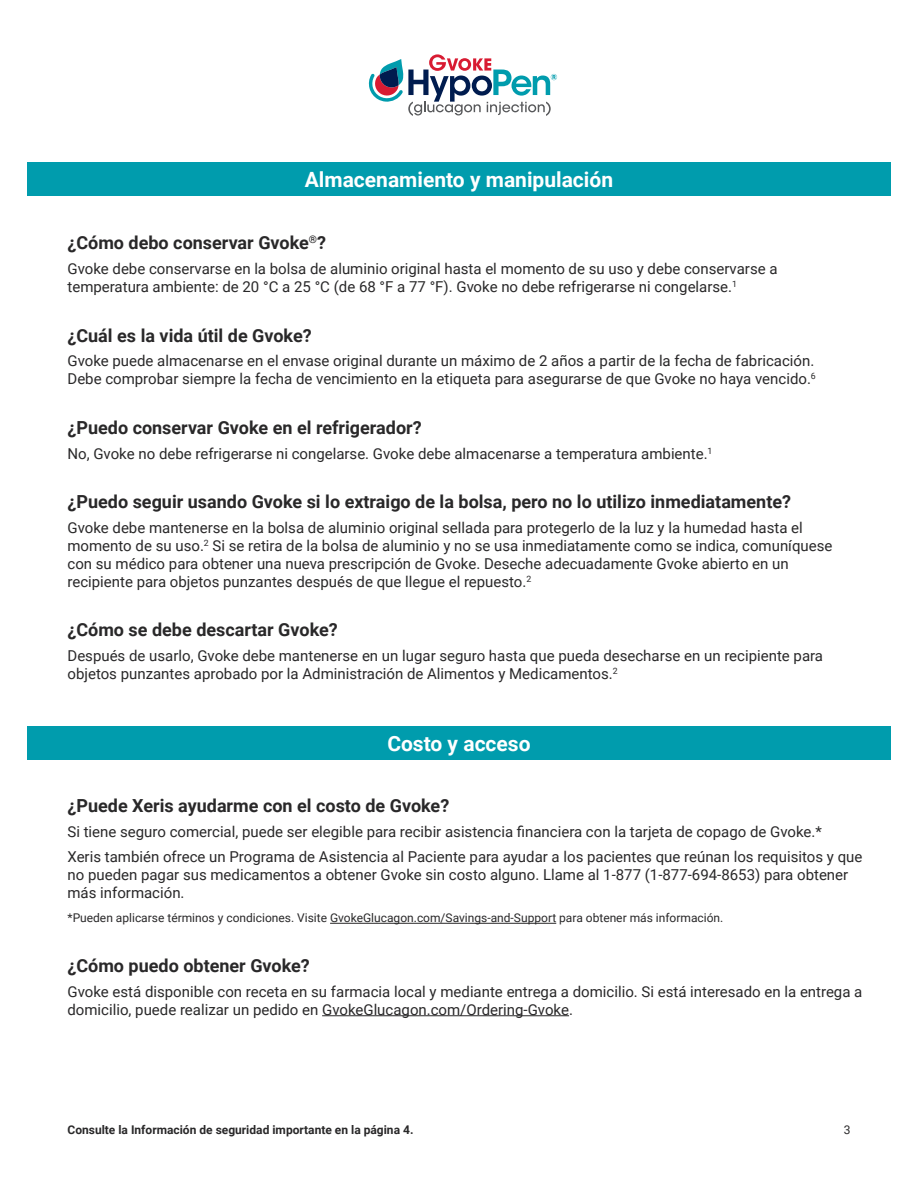
<style>
.page{position:relative;width:918px;height:1188px;background:#fff}
.page>*{position:absolute;margin:0;border:0;box-sizing:border-box;transform-origin:0 0}
.t1{font:700 21px "Roboto";color:#fff}
.t2{font:700 18px "Roboto";color:#292829}
.t3{font:15px/18px "Roboto";color:#292829}
.t4{font:12px "Roboto";color:#292829}
.t5{font:700 12px "Roboto";color:#292829}
</style>
<div class="page">
<svg style="left:368px;top:54px;width:189px;height:62px"></svg>
<div style="left:27px;top:726px;width:864px;height:34px;background:#009cad"></div>
<hr style="left:330px;top:923px;width:226px;height:1px;background:#292829">
<hr style="left:322px;top:1015px;width:247px;height:1px;background:#292829">
<div style="left:27px;top:162px;width:864px;height:34px;background:#009cad"></div>
<h1 class="t1" style="left:305px;top:165px;width:310px">Almacenamiento y manipulación</h1>
<p class="t2" style="left:68px;top:230px;width:260px">¿Cómo debo conservar Gvoke<sup>®</sup>?</p>
<p class="t3" style="left:68px;top:259px;width:712px">Gvoke debe conservarse en la bolsa de aluminio original hasta el momento de su uso y debe conservarse a temperatura ambiente: de 20 °C a 25 °C (de 68 °F a 77 °F). Gvoke no debe refrigerarse ni congelarse.<sup>1</sup></p>
<p class="t2" style="left:68px;top:323px;width:246px">¿Cuál es la vida útil de Gvoke?</p>
<p class="t3" style="left:68px;top:352px;width:750px">Gvoke puede almacenarse en el envase original durante un máximo de 2 años a partir de la fecha de fabricación.<br>Debe comprobar siempre la fecha de vencimiento en la etiqueta para asegurarse de que Gvoke no haya vencido.<sup>6</sup></p>
<p class="t2" style="left:68px;top:415px;width:356px">¿Puedo conservar Gvoke en el refrigerador?</p>
<p class="t3" style="left:68px;top:444px;width:647px">No, Gvoke no debe refrigerarse ni congelarse. Gvoke debe almacenarse a temperatura ambiente.<sup>1</sup></p>
<p class="t2" style="left:68px;top:489px;width:725px">¿Puedo seguir usando Gvoke si lo extraigo de la bolsa, pero no lo utilizo inmediatamente?</p>
<p class="t3" style="left:68px;top:518px;width:766px">Gvoke debe mantenerse en la bolsa de aluminio original sellada para protegerlo de la luz y la humedad hasta el momento de su uso.<sup>2</sup> Si se retira de la bolsa de aluminio y no se usa inmediatamente como se indica, comuníquese con su médico para obtener una nueva prescripción de Gvoke. Deseche adecuadamente Gvoke abierto en un recipiente para objetos punzantes después de que llegue el repuesto.<sup>2</sup></p>
<p class="t2" style="left:68px;top:617px;width:272px">¿Cómo se debe descartar Gvoke?</p>
<p class="t3" style="left:68px;top:646px;width:757px">Después de usarlo, Gvoke debe mantenerse en un lugar seguro hasta que pueda desecharse en un recipiente para objetos punzantes aprobado por la Administración de Alimentos y Medicamentos.<sup>2</sup></p>
<h1 class="t1" style="left:387px;top:728px;width:145px">Costo y acceso</h1>
<p class="t2" style="left:68px;top:793px;width:383px">¿Puede Xeris ayudarme con el costo de Gvoke?</p>
<p class="t3" style="left:68px;top:819px;width:796px;line-height:24.8px">Si tiene seguro comercial, puede ser elegible para recibir asistencia financiera con la tarjeta de copago de Gvoke.*<br>Xeris también ofrece un Programa de Asistencia al Paciente para ayudar a los pacientes que reúnan los requisitos y que</p>
<p class="t3" style="left:68px;top:865px;width:782px">no pueden pagar sus medicamentos a obtener Gvoke sin costo alguno. Llame al 1-877 (1-877-694-8653) para obtener más información.</p>
<p class="t4" style="left:68px;top:910px;width:657px">*Pueden aplicarse términos y condiciones. Visite GvokeGlucagon.com/Savings-and-Support para obtener más información.</p>
<p class="t2" style="left:68px;top:953px;width:244px">¿Cómo puedo obtener Gvoke?</p>
<p class="t3" style="left:68px;top:982px;width:796px">Gvoke está disponible con receta en su farmacia local y mediante entrega a domicilio. Si está interesado en la entrega a domicilio, puede realizar un pedido en GvokeGlucagon.com/Ordering-Gvoke.</p>
<p class="t5" style="left:68px;top:1121px;width:348px">Consulte la Información de seguridad importante en la página 4.</p>
<p class="t4" style="left:844px;top:1121px;width:8px">3</p>
</div>
